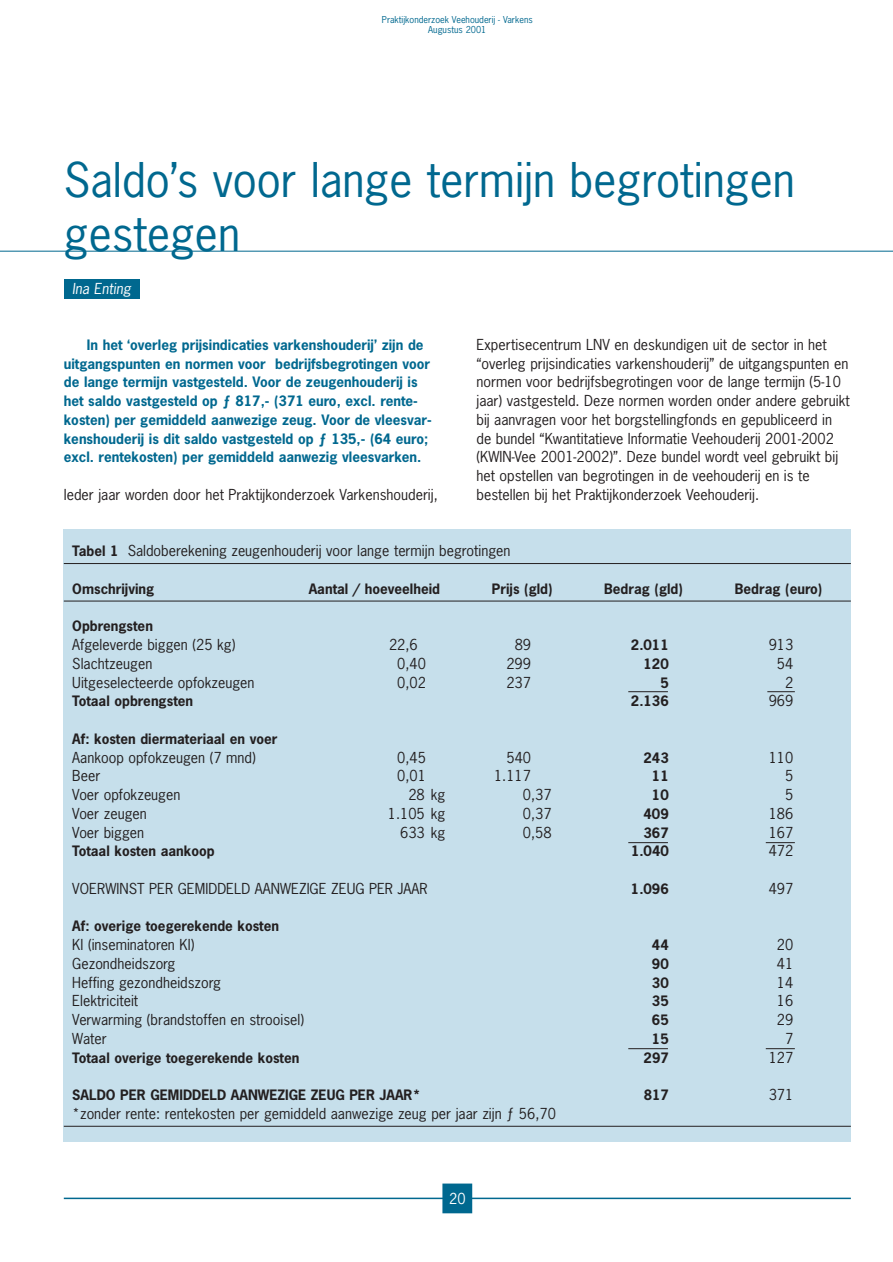
<style>
.page{position:relative;width:893px;height:1262px;background:#fff}
.page>*{position:absolute;margin:0;border:0;box-sizing:border-box;transform-origin:0 0}
.t1{font:45px/54px "News Gothic";color:#00688f}
.t2{font:14.25px/18.8px "News Gothic";color:#231f20}
.t3{font:14.25px "News Gothic";color:#fff}
.t4{font:700 13.5px/18.8px "News Gothic";color:#00688f}
.t5{font:700 13.5px "News Gothic";color:#231f20}
.t6{font:9px/10.8px "News Gothic";color:#00688f;text-align:center}
.s1{font-weight:700;font-size:13.5px}
</style>
<div class="page">
<div style="left:64px;top:279px;width:76px;height:19px;background:#00688f"></div>
<hr style="left:64px;top:1197px;width:786px;height:2px;background:#00688f">
<div style="left:443px;top:1184px;width:28px;height:28px;background:#00688f"></div>
<div style="left:442px;top:1183px;width:30px;height:30px;border:2px solid #00688f"></div>
<hr style="left:0;top:251px;width:892px;height:1px;background:#00688f">
<div style="left:64px;top:530px;width:786px;height:612px;background:#c6dfeb"></div>
<hr style="left:64px;top:563px;width:786px;height:1px;background:#231f20">
<hr style="left:64px;top:600px;width:786px;height:1px;background:#231f20">
<hr style="left:64px;top:1125px;width:786px;height:1px;background:#231f20">
<hr style="left:628px;top:691px;width:40px;height:1px;background:#231f20">
<hr style="left:628px;top:842px;width:40px;height:1px;background:#231f20">
<hr style="left:628px;top:1048px;width:40px;height:1px;background:#231f20">
<svg style="left:767px;top:691px;width:27px;height:1px"></svg>
<svg style="left:765px;top:842px;width:29px;height:1px"></svg>
<svg style="left:765px;top:1048px;width:29px;height:1px"></svg>
<p class="t6" style="left:382px;top:14px;width:152px">Praktijkonderzoek Veehouderij - Varkens<br>Augustus 2001</p>
<h1 class="t1" style="left:64px;top:157px;width:732px">Saldo’s voor lange termijn begrotingen gestegen</h1>
<p class="t3" style="left:72px;top:282px;width:62px">Ina Enting</p>
<p class="t4" style="left:64px;top:336px;width:369px;text-indent:23px">In het ‘overleg prijsindicaties varkenshouderij’ zijn de uitgangspunten en normen voor bedrijfsbegrotingen voor de lange termijn vastgesteld. Voor de zeugenhouderij is het saldo vastgesteld op ƒ 817,- (371 euro, excl. rente&shy;kosten) per gemiddeld aanwezige zeug. Voor de vleesvar&shy;kenshouderij is dit saldo vastgesteld op ƒ 135,- (64 euro; excl. rentekosten) per gemiddeld aanwezig vleesvarken.</p>
<p class="t2" style="left:64px;top:486px;width:375px">Ieder jaar worden door het Praktijkonderzoek Varkenshouderij,</p>
<p class="t2" style="left:476px;top:336px;width:375px">Expertisecentrum LNV en deskundigen uit de sector in het “overleg prijsindicaties varkenshouderij” de uitgangspunten en normen voor bedrijfsbegrotingen voor de lange termijn (5-10 jaar) vastgesteld. Deze normen worden onder andere gebruikt bij aanvragen voor het borgstellingfonds en gepubliceerd in de bundel “Kwantitatieve Informatie Veehouderij 2001-2002 (KWIN-Vee 2001-2002)”. Deze bundel wordt veel gebruikt bij het opstellen van begrotingen in de veehouderij en is te bestellen bij het Praktijkonderzoek Veehouderij.</p>
<p class="t2" style="left:72px;top:542px;width:440px"><span class="s1">Tabel 1</span> Saldoberekening zeugenhouderij voor lange termijn begrotingen</p>
<p class="t5" style="left:72px;top:583px;width:84px">Omschrijving</p>
<p class="t5" style="left:309px;top:583px;width:133px">Aantal / hoeveelheid</p>
<p class="t5" style="left:492px;top:583px;width:62px">Prijs (gld)</p>
<p class="t5" style="left:604px;top:583px;width:80px">Bedrag (gld)</p>
<p class="t5" style="left:734px;top:583px;width:89px">Bedrag (euro)</p>
<p class="t5" style="left:72px;top:621px;width:82px">Opbrengsten</p>
<p class="t2" style="left:72px;top:636px;width:165px">Afgeleverde biggen (25 kg)</p>
<p class="t2" style="left:389px;top:636px;width:30px">22,6</p>
<p class="t2" style="left:514px;top:636px;width:18px">89</p>
<p class="t5" style="left:631px;top:639px;width:39px">2.011</p>
<p class="t2" style="left:768px;top:636px;width:26px">913</p>
<p class="t2" style="left:72px;top:655px;width:82px">Slachtzeugen</p>
<p class="t2" style="left:397px;top:655px;width:30px">0,40</p>
<p class="t2" style="left:506px;top:655px;width:26px">299</p>
<p class="t5" style="left:643px;top:658px;width:27px">120</p>
<p class="t2" style="left:776px;top:655px;width:18px">54</p>
<p class="t2" style="left:72px;top:674px;width:184px">Uitgeselecteerde opfokzeugen</p>
<p class="t2" style="left:397px;top:674px;width:30px">0,02</p>
<p class="t2" style="left:506px;top:674px;width:26px">237</p>
<p class="t5" style="left:660px;top:677px;width:10px">5</p>
<p class="t2" style="left:785px;top:674px;width:10px">2</p>
<p class="t5" style="left:72px;top:696px;width:122px">Totaal opbrengsten</p>
<p class="t5" style="left:631px;top:696px;width:39px">2.136</p>
<p class="t2" style="left:768px;top:692px;width:26px">969</p>
<p class="t5" style="left:72px;top:733px;width:206px">Af: kosten diermateriaal en voer</p>
<p class="t2" style="left:72px;top:749px;width:185px">Aankoop opfokzeugen (7 mnd)</p>
<p class="t2" style="left:397px;top:749px;width:30px">0,45</p>
<p class="t2" style="left:506px;top:749px;width:26px">540</p>
<p class="t5" style="left:643px;top:752px;width:27px">243</p>
<p class="t2" style="left:768px;top:749px;width:26px">110</p>
<p class="t2" style="left:72px;top:767px;width:30px">Beer</p>
<p class="t2" style="left:397px;top:767px;width:30px">0,01</p>
<p class="t2" style="left:494px;top:767px;width:38px">1.117</p>
<p class="t5" style="left:652px;top:771px;width:18px">11</p>
<p class="t2" style="left:785px;top:767px;width:10px">5</p>
<p class="t2" style="left:72px;top:786px;width:110px">Voer opfokzeugen</p>
<p class="t2" style="left:408px;top:786px;width:39px">28 kg</p>
<p class="t2" style="left:523px;top:786px;width:30px">0,37</p>
<p class="t5" style="left:652px;top:789px;width:18px">10</p>
<p class="t2" style="left:785px;top:786px;width:10px">5</p>
<p class="t2" style="left:72px;top:805px;width:76px">Voer zeugen</p>
<p class="t2" style="left:388px;top:805px;width:59px">1.105 kg</p>
<p class="t2" style="left:523px;top:805px;width:30px">0,37</p>
<p class="t5" style="left:643px;top:808px;width:27px">409</p>
<p class="t2" style="left:768px;top:805px;width:26px">186</p>
<p class="t2" style="left:72px;top:824px;width:73px">Voer biggen</p>
<p class="t2" style="left:400px;top:824px;width:47px">633 kg</p>
<p class="t2" style="left:523px;top:824px;width:30px">0,58</p>
<p class="t5" style="left:643px;top:827px;width:27px">367</p>
<p class="t2" style="left:768px;top:824px;width:26px">167</p>
<p class="t5" style="left:72px;top:846px;width:144px">Totaal kosten aankoop</p>
<p class="t5" style="left:631px;top:846px;width:39px">1.040</p>
<p class="t2" style="left:768px;top:842px;width:26px">472</p>
<p class="t2" style="left:72px;top:880px;width:357px">VOERWINST PER GEMIDDELD AANWEZIGE ZEUG PER JAAR</p>
<p class="t5" style="left:631px;top:883px;width:39px">1.096</p>
<p class="t2" style="left:768px;top:880px;width:26px">497</p>
<p class="t5" style="left:72px;top:921px;width:208px">Af: overige toegerekende kosten</p>
<p class="t2" style="left:72px;top:936px;width:124px">KI (inseminatoren KI)</p>
<p class="t5" style="left:652px;top:939px;width:18px">44</p>
<p class="t2" style="left:776px;top:936px;width:18px">20</p>
<p class="t2" style="left:72px;top:955px;width:105px">Gezondheidszorg</p>
<p class="t5" style="left:652px;top:958px;width:18px">90</p>
<p class="t2" style="left:776px;top:955px;width:18px">41</p>
<p class="t2" style="left:72px;top:974px;width:150px">Heffing gezondheidszorg</p>
<p class="t5" style="left:652px;top:977px;width:18px">30</p>
<p class="t2" style="left:776px;top:974px;width:18px">14</p>
<p class="t2" style="left:72px;top:992px;width:67px">Elektriciteit</p>
<p class="t5" style="left:652px;top:996px;width:18px">35</p>
<p class="t2" style="left:776px;top:992px;width:18px">16</p>
<p class="t2" style="left:72px;top:1011px;width:233px">Verwarming (brandstoffen en strooisel)</p>
<p class="t5" style="left:652px;top:1014px;width:18px">65</p>
<p class="t2" style="left:776px;top:1011px;width:18px">29</p>
<p class="t2" style="left:72px;top:1030px;width:36px">Water</p>
<p class="t5" style="left:652px;top:1033px;width:18px">15</p>
<p class="t2" style="left:785px;top:1030px;width:10px">7</p>
<p class="t5" style="left:72px;top:1052px;width:229px">Totaal overige toegerekende kosten</p>
<p class="t5" style="left:643px;top:1052px;width:27px">297</p>
<p class="t2" style="left:768px;top:1049px;width:26px">127</p>
<p class="t5" style="left:72px;top:1089px;width:350px">SALDO PER GEMIDDELD AANWEZIGE ZEUG PER JAAR*</p>
<p class="t5" style="left:643px;top:1089px;width:27px">817</p>
<p class="t2" style="left:768px;top:1086px;width:26px">371</p>
<p class="t2" style="left:72px;top:1105px;width:485px">*zonder rente: rentekosten per gemiddeld aanwezige zeug per jaar zijn ƒ 56,70</p>
<p class="t3" style="left:449px;top:1192px;width:18px">20</p>
</div>
